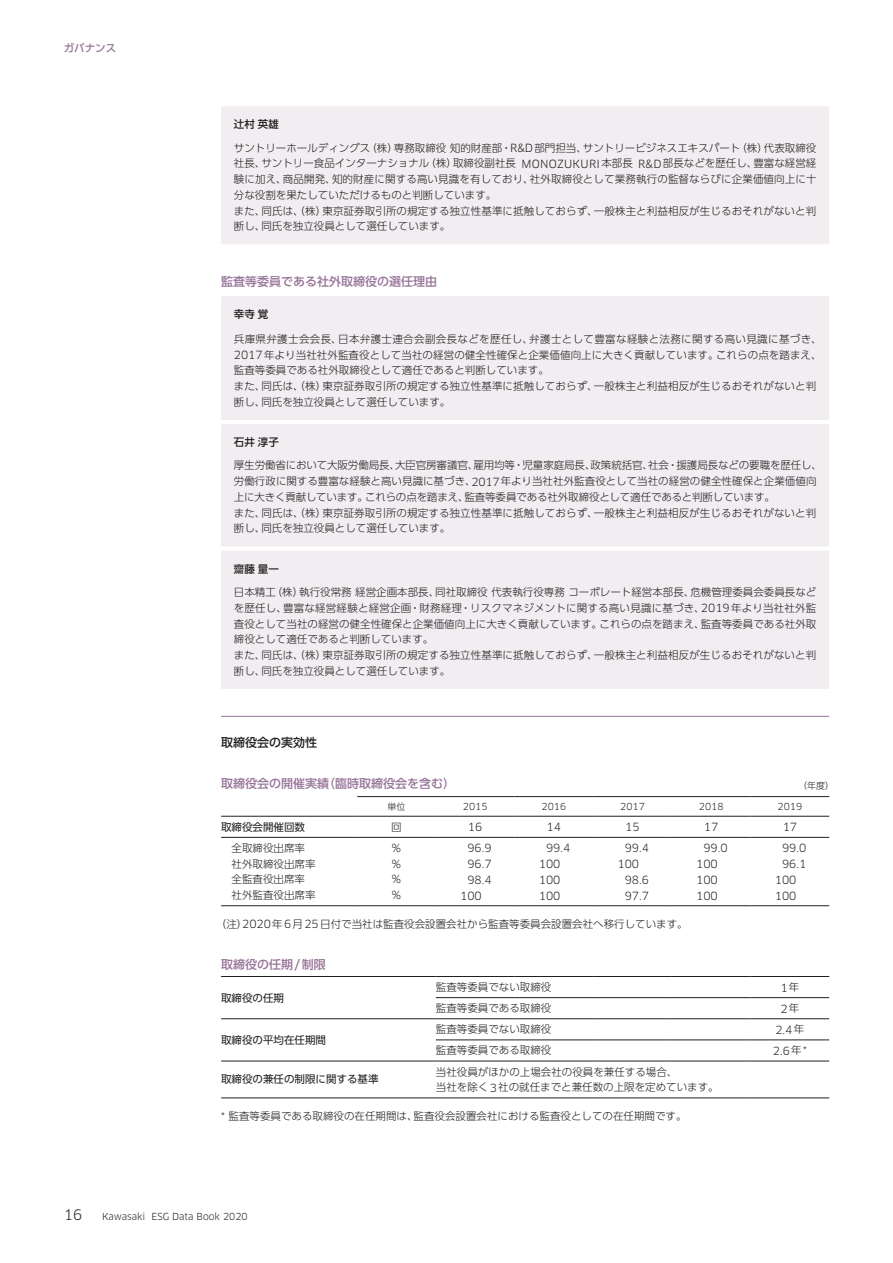
<style>
.page{position:relative;width:893px;height:1263px;background:#fff}
.page>*{position:absolute;margin:0;border:0;box-sizing:border-box;transform-origin:0 0}
.t1{font:14.1px "Clan OT";color:#231f20}
.t2{font:500 12px "UD Shin Go Pr 6";color:#977499}
.t3{font:500 12px "UD Shin Go Pr 6";color:#231f20}
.t4{font:10.95px/15.8px "Clan OT";color:#231f20}
.t5{font:300 10.5px/15.8px "UD Shin Go Pr 6";color:#231f20}
.t6{font:10.5px "UD Shin Go Pr 6";color:#231f20}
.t7{font:500 10.5px "UD Shin Go Pr 6";color:#231f20}
.t8{font:500 10.5px "UD Shin Go Pr 6";color:#977499}
.t9{font:9.45px "Clan OT";color:#231f20}
.t10{font:300 9px "UD Shin Go Pr 6";color:#231f20}
.s1{font-family:"Clan OT";font-weight:400;font-size:10.95px}
.s2{font-family:"Clan OT";font-size:12.6px}
.s3{font-family:"UD Shin Go Pr 6";font-weight:300;font-size:10.5px}
</style>
<div class="page">
<hr style="left:221px;top:716px;width:608px;height:1px;background:#977499">
<div style="left:221px;top:106px;width:608px;height:138px;background:#f1edf1"></div>
<div style="left:221px;top:296px;width:608px;height:124px;background:#f1edf1"></div>
<div style="left:221px;top:424px;width:608px;height:122px;background:#f1edf1"></div>
<div style="left:221px;top:551px;width:608px;height:138px;background:#f1edf1"></div>
<hr style="left:221px;top:816px;width:136px;height:1px;background:#231f20">
<hr style="left:357px;top:816px;width:79px;height:1px;background:#231f20">
<hr style="left:436px;top:816px;width:78px;height:1px;background:#231f20">
<hr style="left:514px;top:816px;width:79px;height:1px;background:#231f20">
<hr style="left:593px;top:816px;width:79px;height:1px;background:#231f20">
<hr style="left:672px;top:816px;width:78px;height:1px;background:#231f20">
<hr style="left:750px;top:816px;width:79px;height:1px;background:#231f20">
<hr style="left:221px;top:837px;width:136px;height:1px;background:#231f20">
<hr style="left:357px;top:837px;width:79px;height:1px;background:#231f20">
<hr style="left:436px;top:837px;width:78px;height:1px;background:#231f20">
<hr style="left:514px;top:837px;width:79px;height:1px;background:#231f20">
<hr style="left:593px;top:837px;width:79px;height:1px;background:#231f20">
<hr style="left:672px;top:837px;width:78px;height:1px;background:#231f20">
<hr style="left:750px;top:837px;width:79px;height:1px;background:#231f20">
<hr style="left:221px;top:905px;width:136px;height:1px;background:#231f20">
<hr style="left:357px;top:905px;width:79px;height:1px;background:#231f20">
<hr style="left:436px;top:905px;width:78px;height:1px;background:#231f20">
<hr style="left:514px;top:905px;width:79px;height:1px;background:#231f20">
<hr style="left:593px;top:905px;width:79px;height:1px;background:#231f20">
<hr style="left:672px;top:905px;width:78px;height:1px;background:#231f20">
<hr style="left:750px;top:905px;width:79px;height:1px;background:#231f20">
<hr style="left:357px;top:796px;width:79px;height:1px;background:#231f20">
<hr style="left:436px;top:796px;width:78px;height:1px;background:#231f20">
<hr style="left:514px;top:796px;width:79px;height:1px;background:#231f20">
<hr style="left:593px;top:796px;width:79px;height:1px;background:#231f20">
<hr style="left:672px;top:796px;width:78px;height:1px;background:#231f20">
<hr style="left:750px;top:796px;width:79px;height:1px;background:#231f20">
<hr style="left:221px;top:976px;width:215px;height:1px;background:#231f20">
<hr style="left:436px;top:976px;width:78px;height:1px;background:#231f20">
<hr style="left:514px;top:976px;width:79px;height:1px;background:#231f20">
<hr style="left:593px;top:976px;width:79px;height:1px;background:#231f20">
<hr style="left:672px;top:976px;width:78px;height:1px;background:#231f20">
<hr style="left:750px;top:976px;width:79px;height:1px;background:#231f20">
<hr style="left:436px;top:997px;width:78px;height:1px;background:#231f20">
<hr style="left:514px;top:997px;width:79px;height:1px;background:#231f20">
<hr style="left:593px;top:997px;width:79px;height:1px;background:#231f20">
<hr style="left:672px;top:997px;width:78px;height:1px;background:#231f20">
<hr style="left:750px;top:997px;width:79px;height:1px;background:#231f20">
<hr style="left:221px;top:1018px;width:215px;height:1px;background:#231f20">
<hr style="left:436px;top:1018px;width:78px;height:1px;background:#231f20">
<hr style="left:514px;top:1018px;width:79px;height:1px;background:#231f20">
<hr style="left:593px;top:1018px;width:79px;height:1px;background:#231f20">
<hr style="left:672px;top:1018px;width:78px;height:1px;background:#231f20">
<hr style="left:750px;top:1018px;width:79px;height:1px;background:#231f20">
<hr style="left:436px;top:1040px;width:78px;height:1px;background:#231f20">
<hr style="left:514px;top:1040px;width:79px;height:1px;background:#231f20">
<hr style="left:593px;top:1040px;width:79px;height:1px;background:#231f20">
<hr style="left:672px;top:1040px;width:78px;height:1px;background:#231f20">
<hr style="left:750px;top:1040px;width:79px;height:1px;background:#231f20">
<hr style="left:221px;top:1061px;width:215px;height:1px;background:#231f20">
<hr style="left:436px;top:1061px;width:78px;height:1px;background:#231f20">
<hr style="left:514px;top:1061px;width:79px;height:1px;background:#231f20">
<hr style="left:593px;top:1061px;width:79px;height:1px;background:#231f20">
<hr style="left:672px;top:1061px;width:78px;height:1px;background:#231f20">
<hr style="left:750px;top:1061px;width:79px;height:1px;background:#231f20">
<hr style="left:221px;top:1098px;width:215px;height:1px;background:#231f20">
<hr style="left:436px;top:1098px;width:78px;height:1px;background:#231f20">
<hr style="left:514px;top:1098px;width:79px;height:1px;background:#231f20">
<hr style="left:593px;top:1098px;width:79px;height:1px;background:#231f20">
<hr style="left:672px;top:1098px;width:78px;height:1px;background:#231f20">
<hr style="left:750px;top:1098px;width:79px;height:1px;background:#231f20">
<p class="t8" style="left:64px;top:39px;width:54px">ガバナンス</p>
<p class="t7" style="left:234px;top:116px;width:47px">辻村英雄</p>
<p class="t5" style="left:234px;top:139px;width:584px">サントリーホールディングス（株）専務取締役知的財産部・<span class="s1">R&amp;D</span>部門担当、サントリービジネスエキスパート（株）代表取締役社長、サントリー食品インターナショナル（株）取締役副社長 <span class="s1">MONOZUKURI</span>本部長 <span class="s1">R&amp;D</span>部長などを歴任し、豊富な経営経験に加え、商品開発、知的財産に関する高い見識を有しており、社外取締役として業務執行の監督ならびに企業価値向上に十分な役割を果たしていただけるものと判断しています。<br>また、同氏は、（株）東京証券取引所の規定する独立性基準に抵触しておらず、一般株主と利益相反が生じるおそれがないと判断し、同氏を独立役員として選任しています。</p>
<p class="t2" style="left:221px;top:272px;width:218px">監査等委員である社外取締役の選任理由</p>
<p class="t7" style="left:234px;top:306px;width:36px">幸寺覚</p>
<p class="t5" style="left:234px;top:331px;width:589px">兵庫県弁護士会会長、日本弁護士連合会副会長などを歴任し、弁護士として豊富な経験と法務に関する高い見識に基づき、<span class="s1">2017</span>年より当社社外監査役として当社の経営の健全性確保と企業価値向上に大きく貢献しています。これらの点を踏まえ、監査等委員である社外取締役として適任であると判断しています。<br>また、同氏は、（株）東京証券取引所の規定する独立性基準に抵触しておらず、一般株主と利益相反が生じるおそれがないと判断し、同氏を独立役員として選任しています。</p>
<p class="t7" style="left:234px;top:434px;width:47px">石井淳子</p>
<p class="t5" style="left:234px;top:457px;width:590px">厚生労働省において大阪労働局長、大臣官房審議官、雇用均等・児童家庭局長、政策統括官、社会・援護局長などの要職を歴任し、労働行政に関する豊富な経験と高い見識に基づき、<span class="s1">2017</span>年より当社社外監査役として当社の経営の健全性確保と企業価値向上に大きく貢献しています。これらの点を踏まえ、監査等委員である社外取締役として適任であると判断しています。<br>また、同氏は、（株）東京証券取引所の規定する独立性基準に抵触しておらず、一般株主と利益相反が生じるおそれがないと判断し、同氏を独立役員として選任しています。</p>
<p class="t7" style="left:234px;top:560px;width:47px">齋藤量一</p>
<p class="t5" style="left:234px;top:584px;width:584px">日本精工（株）執行役常務経営企画本部長、同社取締役代表執行役専務コーポレート経営本部長、危機管理委員会委員長などを歴任し、豊富な経営経験と経営企画・財務経理・リスクマネジメントに関する高い見識に基づき、<span class="s1">2019</span>年より当社社外監査役として当社の経営の健全性確保と企業価値向上に大きく貢献しています。これらの点を踏まえ、監査等委員である社外取締役として適任であると判断しています。<br>また、同氏は、（株）東京証券取引所の規定する独立性基準に抵触しておらず、一般株主と利益相反が生じるおそれがないと判断し、同氏を独立役員として選任しています。</p>
<p class="t3" style="left:221px;top:732px;width:97px">取締役会の実効性</p>
<p class="t2" style="left:221px;top:774px;width:236px">取締役会の開催実績（臨時取締役会を含む）</p>
<p class="t10" style="left:798px;top:778px;width:37px">（年度）</p>
<p class="t10" style="left:387px;top:799px;width:19px">単位</p>
<p class="t9" style="left:463px;top:801px;width:26px">2015</p>
<p class="t9" style="left:541px;top:801px;width:26px">2016</p>
<p class="t9" style="left:620px;top:801px;width:26px">2017</p>
<p class="t9" style="left:699px;top:801px;width:26px">2018</p>
<p class="t9" style="left:777px;top:801px;width:26px">2019</p>
<p class="t6" style="left:221px;top:818px;width:85px">取締役会開催回数</p>
<p class="t5" style="left:391px;top:818px;width:12px">回</p>
<p class="t4" style="left:468px;top:819px;width:16px">16</p>
<p class="t4" style="left:547px;top:819px;width:16px">14</p>
<p class="t4" style="left:625px;top:819px;width:16px">15</p>
<p class="t4" style="left:704px;top:819px;width:16px">17</p>
<p class="t4" style="left:783px;top:819px;width:16px">17</p>
<p class="t5" style="left:221px;top:840px;width:96px">　全取締役出席率　社外取締役出席率　全監査役出席率　社外監査役出席率</p>
<p class="t5" style="left:391px;top:840px;width:12px;text-align:justify">％％％％</p>
<p class="t4" style="left:467px;top:840px;width:26px">96.9</p>
<p class="t4" style="left:696px;top:840px;width:33px;text-indent:7px">99.0<br>100<br>100<br>100</p>
<p class="t4" style="left:782px;top:840px;width:26px">99.0</p>
<p class="t4" style="left:539px;top:840px;width:33px;text-indent:7px">99.4<br>100<br>100<br>100</p>
<p class="t4" style="left:625px;top:840px;width:26px">99.4</p>
<p class="t4" style="left:617px;top:856px;width:23px">100</p>
<p class="t4" style="left:625px;top:872px;width:26px">98.6</p>
<p class="t4" style="left:625px;top:888px;width:26px">97.7</p>
<p class="t4" style="left:467px;top:856px;width:26px">96.7</p>
<p class="t4" style="left:467px;top:872px;width:26px">98.4</p>
<p class="t4" style="left:460px;top:888px;width:23px">100</p>
<p class="t4" style="left:782px;top:856px;width:26px">96.1</p>
<p class="t4" style="left:775px;top:872px;width:23px">100</p>
<p class="t4" style="left:775px;top:888px;width:23px">100</p>
<p class="t5" style="left:216px;top:916px;width:473px">（注）<span class="s1">2020</span>年<span class="s1">6</span>月<span class="s1">25</span>日付で当社は監査役会設置会社から監査等委員会設置会社へ移行しています。</p>
<p class="t2" style="left:221px;top:954px;width:106px">取締役の任期<span class="s2">/</span>制限</p>
<p class="t6" style="left:221px;top:989px;width:64px">取締役の任期</p>
<p class="t5" style="left:436px;top:979px;width:117px">監査等委員でない取締役</p>
<p class="t4" style="left:780px;top:980px;width:21px">1<span class="s3">年</span></p>
<p class="t5" style="left:436px;top:1000px;width:117px">監査等委員である取締役</p>
<p class="t4" style="left:780px;top:1001px;width:21px">2<span class="s3">年</span></p>
<p class="t6" style="left:221px;top:1031px;width:106px">取締役の平均在任期間</p>
<p class="t5" style="left:436px;top:1021px;width:117px">監査等委員でない取締役</p>
<p class="t4" style="left:775px;top:1022px;width:30px">2.4<span class="s3">年</span></p>
<p class="t5" style="left:436px;top:1042px;width:117px">監査等委員である取締役</p>
<p class="t4" style="left:773px;top:1043px;width:36px">2.6<span class="s3">年</span>*</p>
<p class="t6" style="left:221px;top:1071px;width:159px">取締役の兼任の制限に関する基準</p>
<p class="t5" style="left:436px;top:1063px;width:284px">当社役員がほかの上場会社の役員を兼任する場合、<br>当社を除く<span class="s1">3</span>社の就任までと兼任数の上限を定めています。</p>
<p class="t5" style="left:221px;top:1108px;width:467px"><span class="s1">*</span> 監査等委員である取締役の在任期間は、監査役会設置会社における監査役としての在任期間です。</p>
<h1 class="t1" style="left:64px;top:1206px;width:20px">16</h1>
<p class="t9" style="left:102px;top:1211px;width:147px">Kawasaki ESG Data Book 2020</p>
</div>
